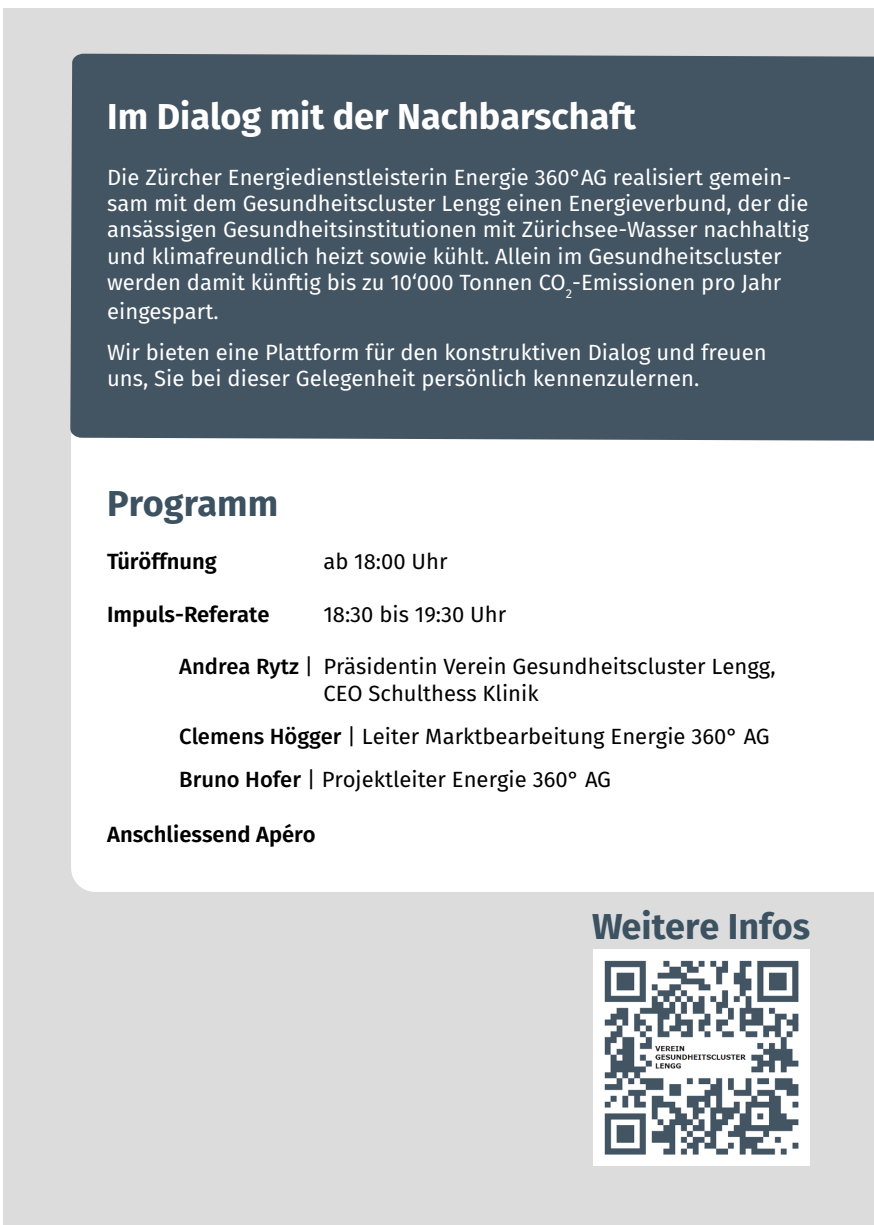
<style>
.page{position:relative;width:874px;height:1225px;background:#fff}
.page>*{position:absolute;margin:0;border:0;box-sizing:border-box;transform-origin:0 0}
.t1{font:700 36px "Fira Sans";color:#fff}
.t2{font:700 36px "Fira Sans";color:#3d5261}
.t3{font:22px/26.4px "Fira Sans";color:#fff}
.t4{font:22px "Fira Sans";color:#000}
.t5{font:600 22px "Fira Sans";color:#000}
.s1{font-weight:500}
</style>
<div class="page">
<div style="left:4px;top:8px;width:869px;height:1217px;background:#dcdcdc"></div>
<img style="left:593px;top:950px;width:216px;height:215px">
<div style="left:71px;top:441px;width:802px;height:451px;background:#fff"></div>
<div style="left:107px;top:489px;width:702px;height:353px;background:#fff"></div>
<div style="left:70px;top:54px;width:803px;height:387px;background:#435463"></div>
<div style="left:107px;top:102px;width:702px;height:284px;background:#435463"></div>
<p class="t1" style="left:107px;top:92px;width:530px">Im Dialog mit der Nachbarschaft</p>
<p class="t3" style="left:107px;top:164px;width:702px">Die Zürcher Energiedienstleisterin Energie 360°AG realisiert gemein&shy;sam mit dem Gesundheitscluster Lengg einen Energieverbund, der die</p>
<p class="t3" style="left:107px;top:216px;width:703px">ansässigen Gesundheitsinstitutionen mit Zürichsee-Wasser nachhaltig und klimafreundlich heizt sowie kühlt. Allein im Gesundheitscluster werden damit künftig bis zu 10‘000 Tonnen CO<sub>2</sub>-Emissionen pro Jahr</p>
<p class="t3" style="left:107px;top:298px;width:113px">eingespart.</p>
<p class="t3" style="left:107px;top:339px;width:660px">Wir bieten eine Plattform für den konstruktiven Dialog und freuen uns, Sie bei dieser Gelegenheit persönlich kennenzulernen.</p>
<p class="t2" style="left:107px;top:478px;width:172px">Programm</p>
<p class="t5" style="left:107px;top:545px;width:111px">Türöffnung</p>
<p class="t4" style="left:323px;top:545px;width:126px">ab 18:00 Uhr</p>
<p class="t5" style="left:107px;top:598px;width:164px">Impuls-Referate</p>
<p class="t4" style="left:323px;top:598px;width:184px">18:30 bis 19:30 Uhr</p>
<p class="t4" style="left:179px;top:651px;width:597px"><span class="s1">Andrea Rytz</span> | Präsidentin Verein Gesundheitscluster Lengg,</p>
<p class="t4" style="left:323px;top:677px;width:217px">CEO Schulthess Klinik</p>
<p class="t4" style="left:179px;top:721px;width:591px"><span class="s1">Clemens Högger</span> | Leiter Marktbearbeitung Energie 360° AG</p>
<p class="t4" style="left:179px;top:764px;width:433px"><span class="s1">Bruno Hofer</span> | Projektleiter Energie 360° AG</p>
<p class="t5" style="left:107px;top:819px;width:210px">Anschliessend Apéro</p>
<p class="t2" style="left:592px;top:901px;width:219px">Weitere Infos</p>
</div>
